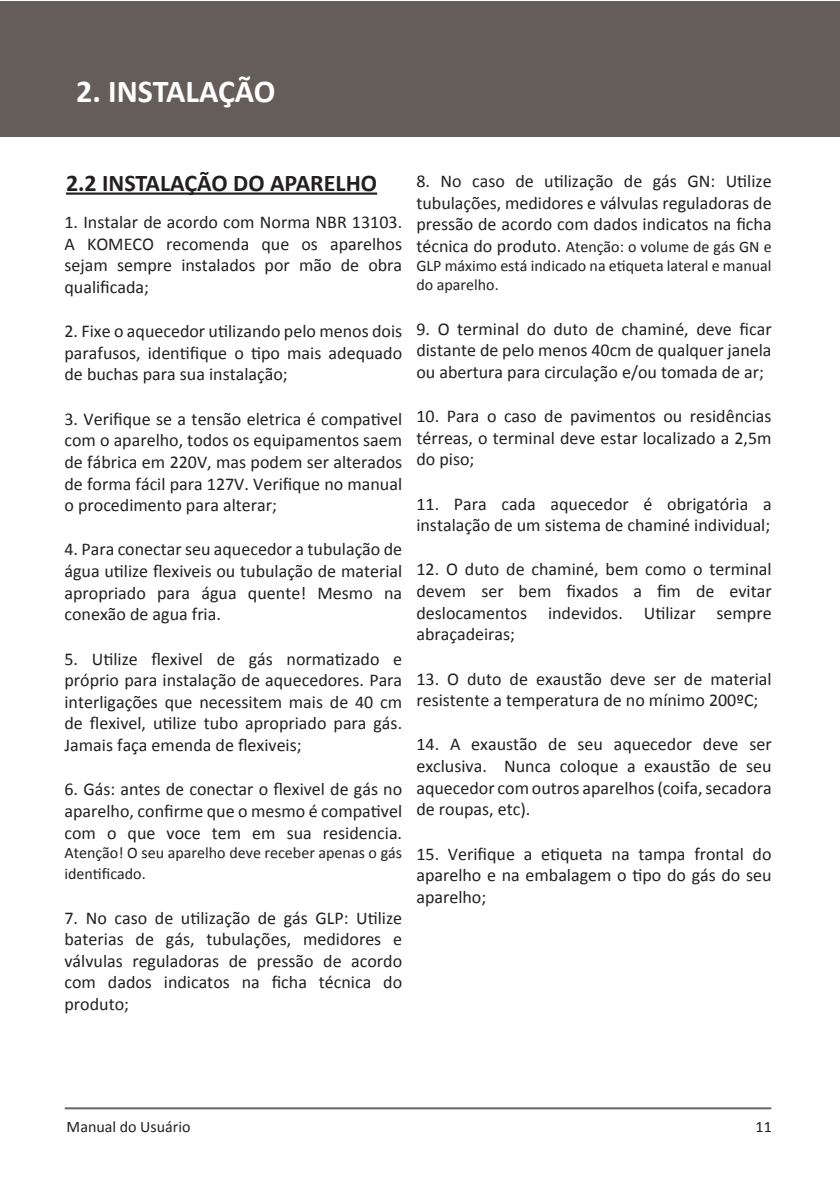
<style>
.page{position:relative;width:840px;height:1191px;background:#fff}
.page>*{position:absolute;margin:0;border:0;box-sizing:border-box;transform-origin:0 0}
.t1{font:700 32px "Calibri";color:#fff}
.t2{font:700 24px "Calibri";color:#231f20}
.t3{font:18px/21.6px "Calibri";color:#231f20;text-align:justify}
.t4{font:16px/19.2px "Calibri";color:#231f20}
.s1{font-size:18px}
</style>
<div class="page">
<hr style="left:65px;top:1107px;width:706px;height:2px;background:#67676a">
<div style="left:0;top:2px;width:839px;height:135px;background:#655d5a"></div>
<hr style="left:66px;top:192px;width:311px;height:3px;background:#231f20">
<h1 class="t1" style="left:76px;top:71px;width:201px">2. INSTALAÇÃO</h1>
<h2 class="t2" style="left:66px;top:168px;width:312px">2.2 INSTALAÇÃO DO APARELHO</h2>
<p class="t3" style="left:64px;top:211px;width:339px">1. Instalar de acordo com Norma NBR 13103.<br>A KOMECO recomenda que os aparelhos sejam sempre instalados por mão de obra qualificada;</p>
<p class="t3" style="left:64px;top:320px;width:339px">2. Fixe o aquecedor utilizando pelo menos dois parafusos, identifique o tipo mais adequado de buchas para sua instalação;</p>
<p class="t3" style="left:64px;top:408px;width:339px">3. Verifique se a tensão eletrica é compativel com o aparelho, todos os equipamentos saem de fábrica em 220V, mas podem ser alterados de forma fácil para 127V. Verifique no manual o procedimento para alterar;</p>
<p class="t3" style="left:64px;top:539px;width:339px">4. Para conectar seu aquecedor a tubulação de água utilize flexiveis ou tubulação de material apropriado para água quente! Mesmo na conexão de agua fria.</p>
<p class="t3" style="left:64px;top:648px;width:339px">5. Utilize flexivel de gás normatizado e próprio para instalação de aquecedores. Para interligações que necessitem mais de 40 cm de flexivel, utilize tubo apropriado para gás.<br>Jamais faça emenda de flexiveis;</p>
<p class="t3" style="left:64px;top:778px;width:339px">6. Gás: antes de conectar o flexivel de gás no aparelho, confirme que o mesmo é compativel com o que voce tem em sua residencia.</p>
<p class="t4" style="left:64px;top:841px;width:339px;line-height:21.6px">Atenção! O seu aparelho deve receber apenas o gás identificado.</p>
<p class="t3" style="left:64px;top:907px;width:339px">7. No caso de utilização de gás GLP: Utilize baterias de gás, tubulações, medidores e válvulas reguladoras de pressão de acordo com dados indicatos na ficha técnica do produto;</p>
<p class="t3" style="left:416px;top:170px;width:356px">8. No caso de utilização de gás GN: Utilize tubulações, medidores e válvulas reguladoras de pressão de acordo com dados indicatos na ficha</p>
<p class="t4" style="left:416px;top:237px;width:356px;text-align:justify"><span class="s1">técnica do produto.</span> Atenção: o volume de gás GN e GLP máximo está indicado na etiqueta lateral e manual do aparelho.</p>
<p class="t3" style="left:416px;top:318px;width:356px">9. O terminal do duto de chaminé, deve ficar distante de pelo menos 40cm de qualquer janela ou abertura para circulação e/ou tomada de ar;</p>
<p class="t3" style="left:416px;top:405px;width:356px">10. Para o caso de pavimentos ou residências térreas, o terminal deve estar localizado a 2,5m do piso;</p>
<p class="t3" style="left:416px;top:493px;width:356px">11. Para cada aquecedor é obrigatória a instalação de um sistema de chaminé individual;</p>
<p class="t3" style="left:416px;top:559px;width:356px">12. O duto de chaminé, bem como o terminal devem ser bem fixados a fim de evitar deslocamentos indevidos. Utilizar sempre abraçadeiras;</p>
<p class="t3" style="left:416px;top:668px;width:356px">13. O duto de exaustão deve ser de material resistente a temperatura de no mínimo 200ºC;</p>
<p class="t3" style="left:416px;top:733px;width:356px">14. A exaustão de seu aquecedor deve ser exclusiva. Nunca coloque a exaustão de seu aquecedor com outros aparelhos (coifa, secadora de roupas, etc).</p>
<p class="t3" style="left:416px;top:843px;width:356px">15. Verifique a etiqueta na tampa frontal do aparelho e na embalagem o tipo do gás do seu aparelho;</p>
<p class="t4" style="left:67px;top:1117px;width:125px">Manual do Usuário</p>
<p class="t4" style="left:755px;top:1117px;width:18px">11</p>
</div>
